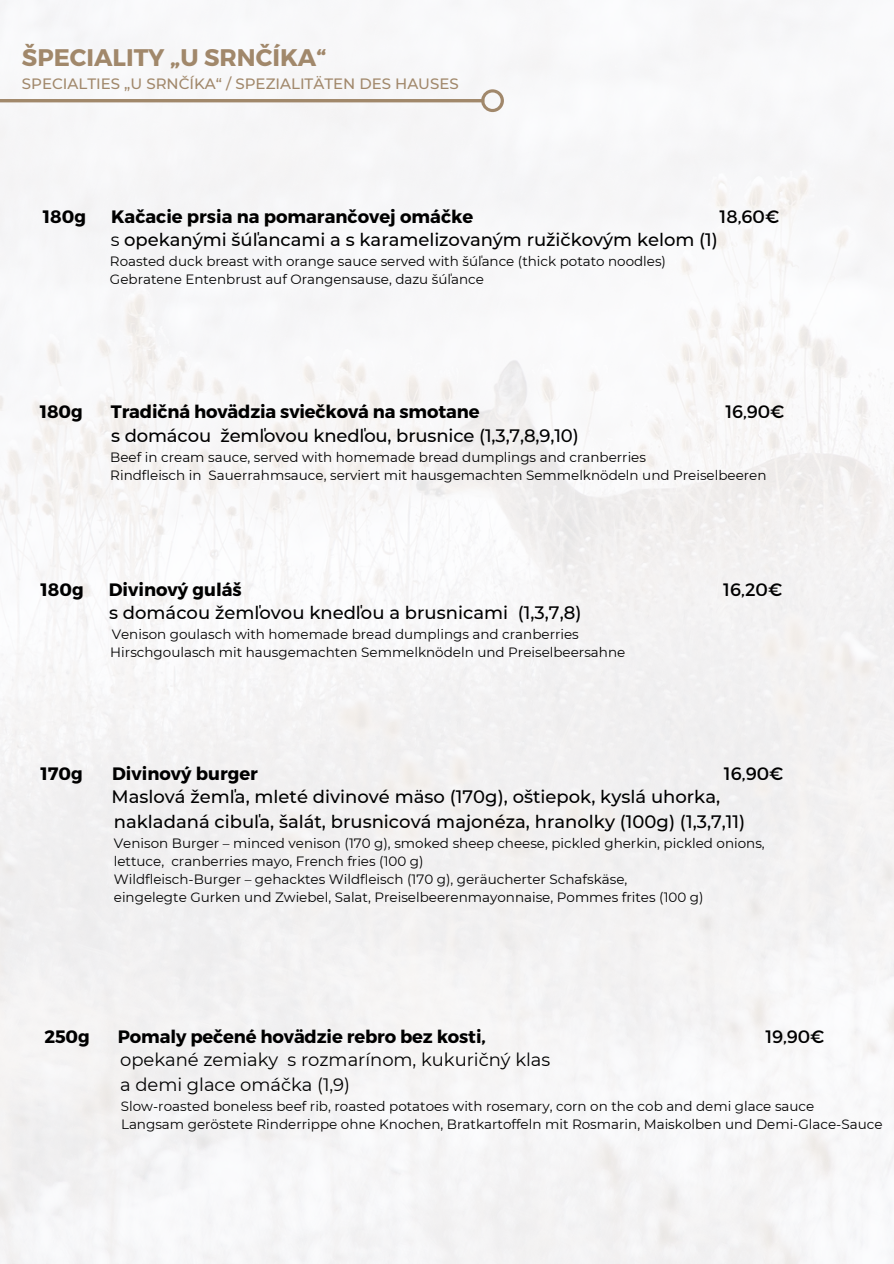
<style>
.page{position:relative;width:894px;height:1264px;background:#fff}
.page>*{position:absolute;margin:0;border:0;box-sizing:border-box;transform-origin:0 0}
.t1{font:700 24px "Montserrat";color:#a1886b}
.t2{font:500 18px "Montserrat";color:#000}
.t3{font:700 18px "Montserrat";letter-spacing:-.01em;color:#000}
.t4{font:18px/24.8px "Montserrat";color:#000}
.t5{font:500 15px "Montserrat";color:#a1886b}
.t6{font:13.5px/18px "Montserrat";color:#000}
.s1{font-weight:400}
</style>
<div class="page">
<svg style="left:0;top:89px;width:504px;height:23px"></svg>
<h1 class="t1" style="left:22px;top:42px;width:305px">ŠPECIALITY „U SRNČÍKA“</h1>
<h1 class="t5" style="left:22px;top:74px;width:438px">SPECIALTIES „U SRNČÍKA“ / SPEZIALITÄTEN DES HAUSES</h1>
<p class="t3" style="left:43px;top:204px;width:45px">180g</p>
<p class="t3" style="left:111px;top:204px;width:363px">Kačacie prsia na pomarančovej omáčke</p>
<p class="t4" style="left:719px;top:203px;width:61px">18,60€</p>
<p class="t2" style="left:111px;top:229px;width:608px"><span class="s1">s</span> opekanými šúľancami a s karamelizovaným ružičkovým kelom (1)</p>
<p class="t6" style="left:110px;top:252px;width:557px">Roasted duck breast with orange sauce served with šúľance (thick potato noodles)</p>
<p class="t6" style="left:110px;top:270px;width:375px">Gebratene Entenbrust auf Orangensause, dazu šúľance</p>
<p class="t3" style="left:40px;top:400px;width:44px">180g</p>
<p class="t3" style="left:111px;top:400px;width:370px">Tradičná hovädzia sviečková na smotane</p>
<p class="t4" style="left:725px;top:398px;width:60px">16,90€</p>
<p class="t2" style="left:111px;top:424px;width:469px">s domácou žemľovou knedľou, brusnice (1,3,7,8,9,10)</p>
<p class="t6" style="left:110px;top:448px;width:537px">Beef in cream sauce, served with homemade bread dumplings and cranberries</p>
<p class="t6" style="left:110px;top:466px;width:657px">Rindfleisch in Sauerrahmsauce, serviert mit hausgemachten Semmelknödeln und Preiselbeeren</p>
<p class="t3" style="left:41px;top:577px;width:45px">180g</p>
<p class="t3" style="left:109px;top:577px;width:134px">Divinový guláš</p>
<p class="t4" style="left:723px;top:576px;width:61px">16,20€</p>
<p class="t2" style="left:109px;top:602px;width:474px">s domácou žemľovou knedľou a brusnicami (1,3,7,8)</p>
<p class="t6" style="left:112px;top:625px;width:468px">Venison goulasch with homemade bread dumplings and cranberries</p>
<p class="t6" style="left:110px;top:643px;width:516px">Hirschgoulasch mit hausgemachten Semmelknödeln und Preiselbeersahne</p>
<p class="t3" style="left:41px;top:761px;width:44px">170g</p>
<p class="t3" style="left:112px;top:761px;width:147px">Divinový burger</p>
<p class="t4" style="left:723px;top:760px;width:61px">16,90€</p>
<p class="t2" style="left:111px;top:786px;width:610px">Maslová žemľa, mleté divinové mäso (170g), oštiepok, kyslá uhorka,</p>
<p class="t2" style="left:114px;top:810px;width:632px">nakladaná cibuľa, šalát, brusnicová majonéza, hranolky (100g) (1,3,7,11)</p>
<p class="t6" style="left:114px;top:834px;width:652px">Venison Burger – minced venison (170 g), smoked sheep cheese, pickled gherkin, pickled onions,</p>
<p class="t6" style="left:114px;top:852px;width:311px">lettuce, cranberries mayo, French fries (100 g)</p>
<p class="t6" style="left:114px;top:870px;width:515px">Wildfleisch-Burger – gehacktes Wildfleisch (170 g), geräucherter Schafskäse,</p>
<p class="t6" style="left:114px;top:888px;width:591px">eingelegte Gurken und Zwiebel, Salat, Preiselbeerenmayonnaise, Pommes frites (100 g)</p>
<h2 class="t3" style="left:44px;top:1024px;width:47px">250g</h2>
<h2 class="t3" style="left:118px;top:1024px;width:369px">Pomaly pečené hovädzie rebro bez kosti,</h2>
<h2 class="t4" style="left:765px;top:1023px;width:60px">19,90€</h2>
<h2 class="t4" style="left:120px;top:1047px;width:431px">opekané zemiaky s rozmarínom, kukuričný klas a demi glace omáčka (1,9)</h2>
<h2 class="t6" style="left:121px;top:1097px;width:762px">Slow-roasted boneless beef rib, roasted potatoes with rosemary, corn on the cob and demi glace sauce<br>Langsam geröstete Rinderrippe ohne Knochen, Bratkartoffeln mit Rosmarin, Maiskolben und Demi-Glace-Sauce</h2>
</div>
